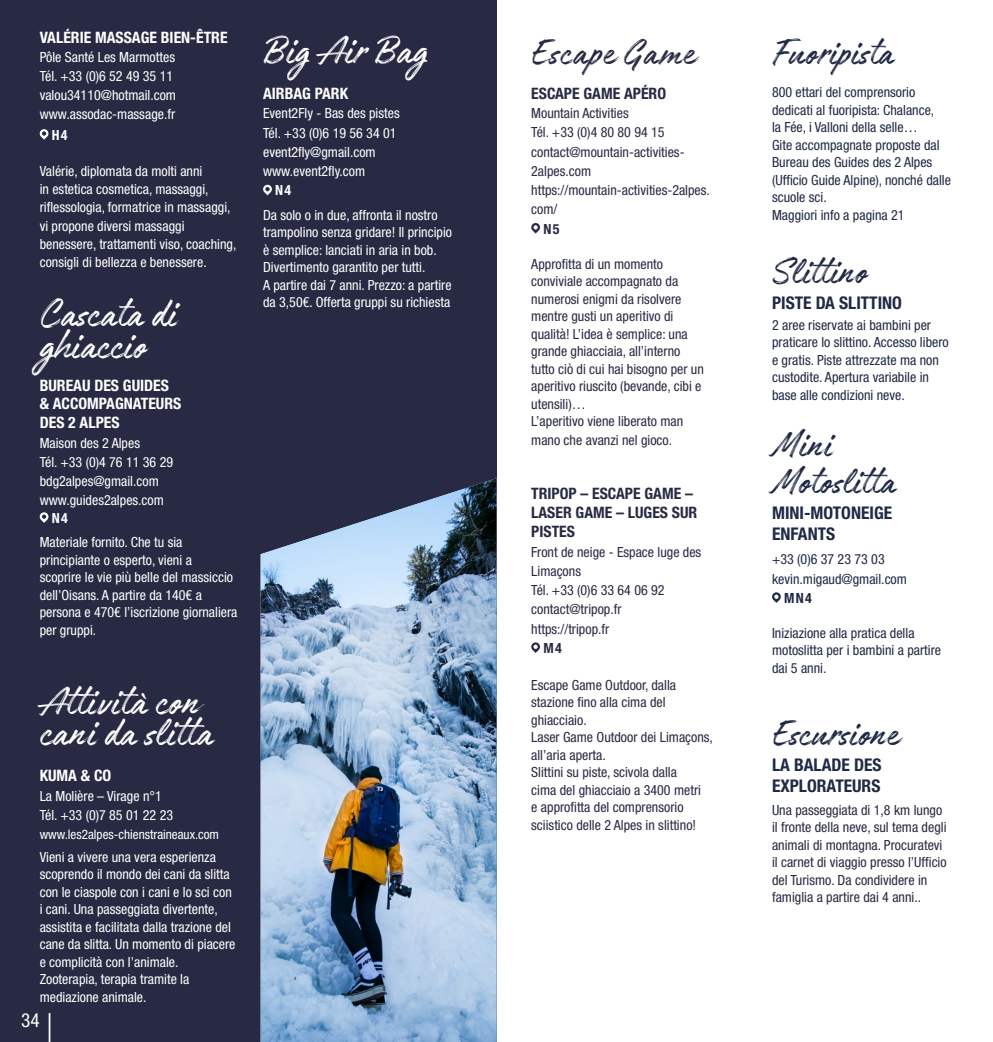
<style>
.page{position:relative;width:993px;height:1042px;background:#fff}
.page>*{position:absolute;margin:0;border:0;box-sizing:border-box;transform-origin:0 0}
.t1{font:45.5px "Authenia";color:#fff}
.t2{font:42px/36.8px "Authenia";color:#202945}
.t3{font:42px "Authenia";letter-spacing:.02em;color:#282a43}
.t4{font:condensed 19.25px "Helvetica Neue LT Std";color:#fff}
.t5{font:700 condensed 17.5px/21px "Helvetica Neue LT Std";color:#202945}
.t6{font:700 condensed 15.75px/18.9px "Helvetica Neue LT Std";color:#fff}
.t7{font:700 condensed 15.75px/19.1px "Helvetica Neue LT Std";color:#282a43}
.t8{font:condensed 14px/17.5px "Helvetica Neue LT Std";color:#fff}
.t9{font:condensed 14px/17.5px "Helvetica Neue LT Std";color:#282a43}
.t10{font:condensed 14px/17.5px "Helvetica Neue LT Std";color:#202945}
.t11{font:700 condensed 14px "Helvetica Neue LT Std";color:#fff}
.t12{font:700 condensed 14px "Helvetica Neue LT Std";color:#282a43}
.t13{font:700 condensed 14px "Helvetica Neue LT Std";color:#202945}
.t14{font:condensed 13.12px "Helvetica Neue LT Std";color:#fff}
.s1{color:#202945}
</style>
<div class="page">
<div style="left:0;top:0;width:496px;height:1042px;background:#282a43"></div>
<svg style="left:49px;top:1013px;width:1px;height:29px"></svg>
<svg style="left:40px;top:129px;width:8px;height:11px"></svg>
<svg style="left:40px;top:512px;width:8px;height:11px"></svg>
<svg style="left:263px;top:185px;width:9px;height:10px"></svg>
<img style="left:260px;top:479px;width:236px;height:563px">
<svg style="left:531px;top:223px;width:9px;height:11px"></svg>
<svg style="left:531px;top:642px;width:9px;height:11px"></svg>
<svg style="left:772px;top:592px;width:8px;height:11px"></svg>
<p class="t6" style="left:40px;top:27px;width:189px">VALÉRIE MASSAGE BIEN-ÊTRE</p>
<p class="t8" style="left:40px;top:47px;width:138px;line-height:18.9px">Pôle Santé Les Marmottes<br>Tél. +33 (0)6 52 49 35 11 valou34110@hotmail.com www.assodac-massage.fr</p>
<p class="t11" style="left:52px;top:126px;width:17px">H4</p>
<p class="t8" style="left:40px;top:161px;width:198px;line-height:18.4px">Valérie, diplomata da molti anni<br>in estetica cosmetica, massaggi, riflessologia, formatrice in massaggi, vi propone diversi massaggi benessere, trattamenti viso, coaching, consigli di bellezza e benessere.</p>
<h1 class="t1" style="left:40px;top:290px;width:139px">Cascata di</h1>
<h1 class="t1" style="left:40px;top:322px;width:108px">ghiaccio</h1>
<p class="t6" style="left:40px;top:375px;width:143px">BUREAU DES GUIDES &amp; ACCOMPAGNATEURS<br>DES 2 ALPES</p>
<p class="t8" style="left:40px;top:433px;width:135px;line-height:19.2px">Maison des 2 Alpes<br>Tél. +33 (0)4 76 11 36 29 bdg2alpes@gmail.com www.guides2alpes.com</p>
<p class="t11" style="left:52px;top:509px;width:18px">N4</p>
<p class="t8" style="left:40px;top:533px;width:199px">Materiale fornito. Che tu sia principiante o esperto, vieni a<br>scoprire le vie più belle del massiccio dell’Oisans. A partire da 140€ a persona e 470€ l’iscrizione giornaliera per gruppi.</p>
<h1 class="t1" style="left:40px;top:678px;width:161px">Attività con</h1>
<h1 class="t1" style="left:40px;top:709px;width:175px">cani da slitta</h1>
<p class="t6" style="left:40px;top:766px;width:73px">KUMA &amp; CO</p>
<p class="t8" style="left:40px;top:786px;width:135px;line-height:19.2px">La Molière – Virage n°1<br>Tél. +33 (0)7 85 01 22 23</p>
<p class="t14" style="left:40px;top:827px;width:181px">www.les2alpes-chienstraineaux.com</p>
<p class="t8" style="left:40px;top:848px;width:197px">Vieni a vivere una vera esperienza scoprendo il mondo dei cani da slitta con le ciaspole con i cani e lo sci con i cani. Una passeggiata divertente, assistita e facilitata dalla trazione del cane da slitta. Un momento di piacere e complicità con l’animale.<br>Zooterapia, terapia tramite la mediazione animale.</p>
<h3 class="t4" style="left:21px;top:1008px;width:20px">34</h3>
<h1 class="t1" style="left:263px;top:27px;width:166px">Big Air Bag</h1>
<p class="t6" style="left:263px;top:84px;width:86px">AIRBAG PARK</p>
<p class="t8" style="left:263px;top:104px;width:138px;line-height:19.2px">Event2Fly - Bas des pistes<br>Tél. +33 (0)6 19 56 34 01 event2fly@gmail.com www.event2fly.com</p>
<p class="t11" style="left:275px;top:182px;width:18px">N4</p>
<p class="t8" style="left:263px;top:206px;width:190px">Da solo o in due, affronta il nostro trampolino senza gridare! Il principio è semplice: lanciati in aria in bob.<br>Divertimento garantito per tutti.<br>A partire dai 7 anni. Prezzo: a partire da 3,50€. Offerta gruppi su richiesta</p>
<h2 class="t3" style="left:531px;top:31px;width:166px">Escape Game</h2>
<p class="t7" style="left:531px;top:83px;width:136px">ESCAPE GAME APÉRO</p>
<p class="t9" style="left:531px;top:103px;width:180px;line-height:19.2px">Mountain Activities<br>Tél. +33 (0)4 80 80 94 15 contact@mountain-activities-<br>2alpes.com https://mountain-activities-2alpes. com/</p>
<p class="t12" style="left:543px;top:220px;width:18px">N5</p>
<p class="t9" style="left:531px;top:255px;width:174px">Approfitta di un momento conviviale accompagnato da numerosi enigmi da risolvere mentre gusti un aperitivo di qualità! L’idea è semplice: una grande ghiacciaia, all’interno tutto ciò di cui hai bisogno per un aperitivo riuscito (bevande, cibi e utensili)…<br>L’aperitivo viene liberato man</p>
<p class="t9" style="left:531px;top:431px;width:142px">mano che avanzi nel gioco.</p>
<p class="t7" style="left:531px;top:484px;width:167px">TRIPOP – ESCAPE GAME –<br>LASER GAME – LUGES SUR<br>PISTES</p>
<p class="t9" style="left:531px;top:542px;width:171px;line-height:19.2px">Front de neige - Espace luge des<br>Limaçons<br>Tél. +33 (0)6 33 64 06 92 contact@tripop.fr https://tripop.fr</p>
<p class="t12" style="left:543px;top:639px;width:20px">M4</p>
<p class="t9" style="left:531px;top:676px;width:183px">Escape Game Outdoor, dalla stazione fino alla cima del ghiacciaio.<br>Laser Game Outdoor dei Limaçons, all’aria aperta.<br>Slittini su piste, scivola dalla<br>cima del ghiacciaio a 3400 metri<br>e approfitta del comprensorio sciistico delle 2 Alpes in slittino!</p>
<h2 class="t2" style="left:771px;top:39px;width:123px">Fuoripista</h2>
<p class="t10" style="left:771px;top:83px;width:180px">800 ettari del comprensorio dedicati al fuoripista: Chalance,<br>la Fée, i Valloni della selle…<br>Gite accompagnate proposte dal<br>Bureau des Guides des 2 Alpes (Ufficio Guide Alpine), nonché dalle scuole sci.<br>Maggiori info a pagina 21</p>
<h2 class="t2" style="left:771px;top:258px;width:97px">Slittino</h2>
<p class="t5" style="left:771px;top:292px;width:131px">PISTE DA SLITTINO</p>
<p class="t10" style="left:771px;top:316px;width:178px">2 aree riservate ai bambini per praticare lo slittino. Accesso libero e gratis. Piste attrezzate ma non custodite. Apertura variabile in base alle condizioni neve.</p>
<h2 class="t2" style="left:771px;top:431px;width:125px">Mini<br>Motoslitta</h2>
<p class="t5" style="left:771px;top:502px;width:122px">MINI-MOTONEIGE<br>ENFANTS</p>
<p class="t10" style="left:771px;top:550px;width:136px;line-height:19.2px">+33 (0)6 37 23 73 03 kevin.migaud@gmail.com</p>
<p class="t13" style="left:783px;top:589px;width:29px">MN4</p>
<p class="t10" style="left:771px;top:624px;width:170px">Iniziazione alla pratica della motoslitta per i bambini a partire dai 5 anni.</p>
<h2 class="t2" style="left:771px;top:720px;width:129px">Escursione</h2>
<p class="t5" style="left:771px;top:754px;width:111px">LA BALADE DES<br>EXPLORATEURS</p>
<p class="t9" style="left:771px;top:801px;width:176px"><span class="s1">U</span>na passeggiata di 1,8 km lungo il fronte della neve, sul tema degli animali di montagna. Procuratevi il carnet di viaggio presso l’Ufficio del Turismo. Da condividere in famiglia a partire dai 4 anni..</p>
</div>
